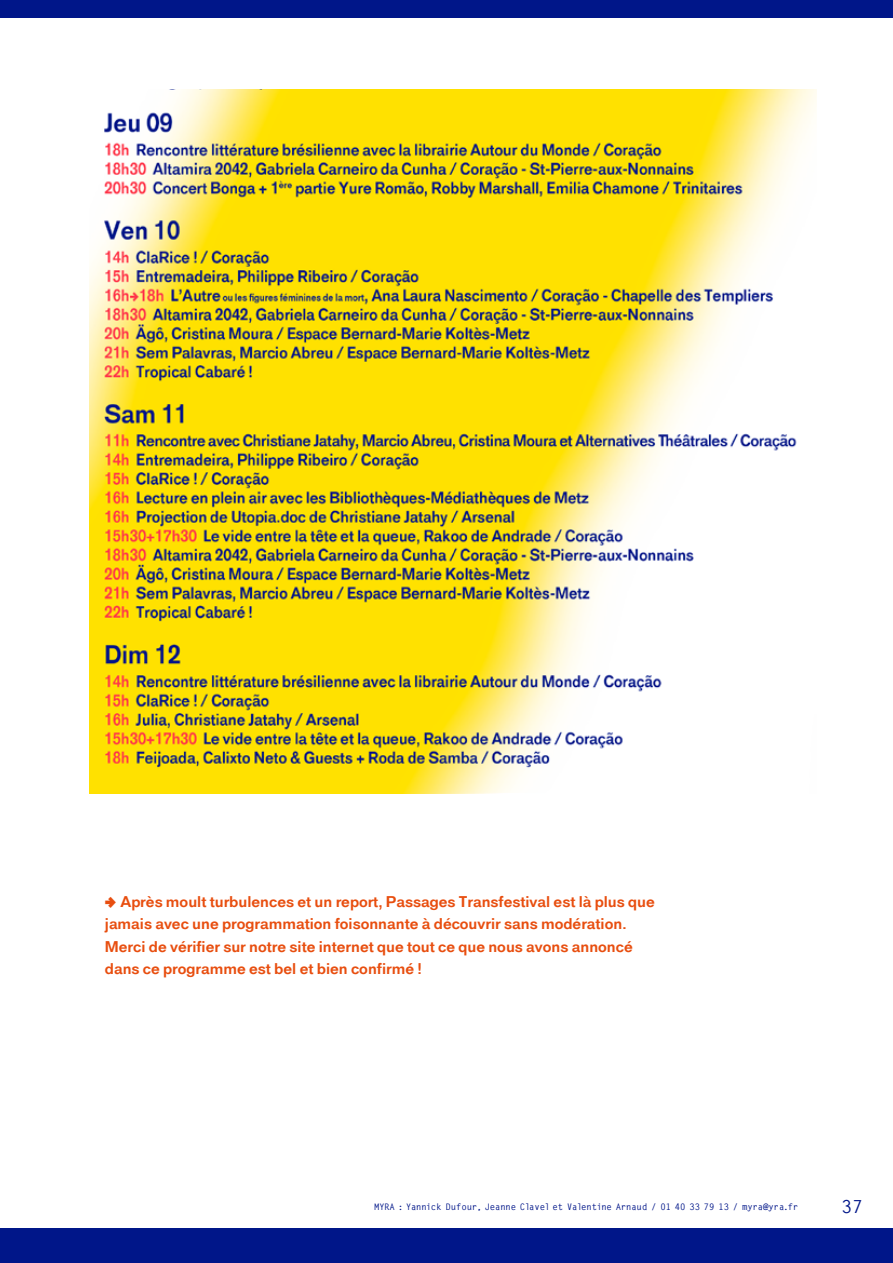
<style>
.page{position:relative;width:893px;height:1263px;background:#fff}
.page>*{position:absolute;margin:0;border:0;box-sizing:border-box;transform-origin:0 0}
.t1{font:700 18px "Lettervinc";color:#001689}
.t2{font:700 15px/22.5px "Classic Sans";color:#e84e0f}
.t3{font:700 9px "Lettervinc";letter-spacing:-.005em;color:#001689}
.s1{font-weight:900;font-size:18px}
</style>
<div class="page">
<div style="left:0;top:1229px;width:893px;height:34px;background:#001689"></div>
<div style="left:0;top:0;width:893px;height:17px;background:#001689"></div>
<img style="left:89px;top:89px;width:727px;height:704px">
<p class="t2" style="left:105px;top:890px;width:551px"><span class="s1">→</span> Après moult turbulences et un report, Passages Transfestival est là plus que jamais avec une programmation foisonnante à découvrir sans modération.<br>Merci de vérifier sur notre site internet que tout ce que nous avons annoncé dans ce programme est bel et bien confirmé !</p>
<p class="t3" style="left:374px;top:1201px;width:426px">MYRA : Yannick Dufour, Jeanne Clavel et Valentine Arnaud / 01 40 33 79 13 / myra@yra.fr</p>
<p class="t1" style="left:842px;top:1194px;width:23px">37</p>
</div>
